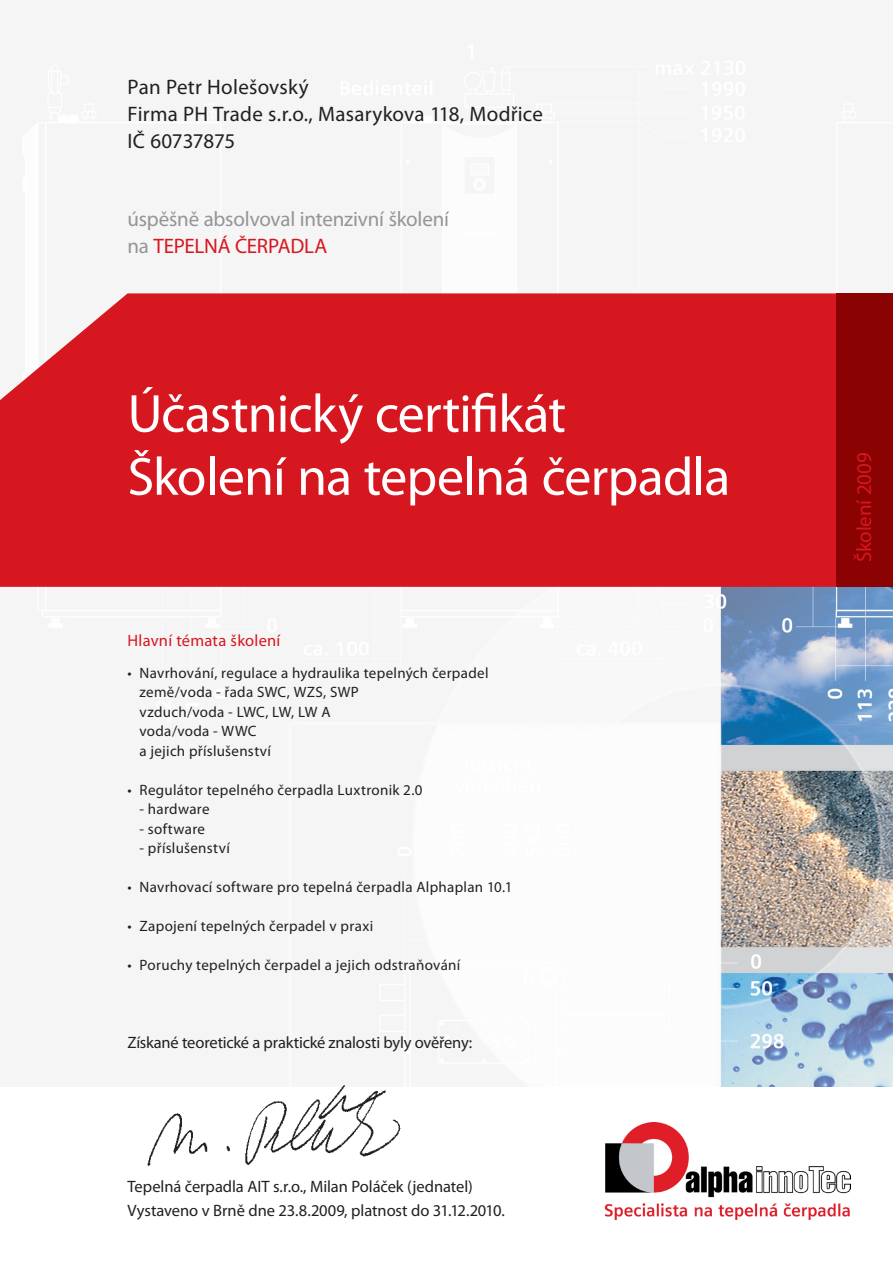
<style>
.page{position:relative;width:893px;height:1263px;background:#fff}
.page>*{position:absolute;margin:0;border:0;box-sizing:border-box;transform-origin:0 0}
.t1{font:54px/63px "Myriad Pro";letter-spacing:-.015em;color:#fff}
.t2{font:21px/27px "Myriad Pro";letter-spacing:.01em;color:#231f20}
.t3{font:21px/27px "Myriad Pro";letter-spacing:-.01em;color:#939598}
.t4{font:21px "Myriad Pro";letter-spacing:-.005em;color:#d7171f}
.t5{font:16.5px/24px "Myriad Pro";letter-spacing:-.01em;color:#231f20}
.t6{font:16.5px "Myriad Pro";letter-spacing:.015em;color:#d7171f}
.t7{font:15px/19.5px "Myriad Pro";letter-spacing:.02em;color:#231f20}
.s1{color:#d7171f}
</style>
<div class="page">
<img style="left:19px;top:43px;width:874px;height:1044px">
<img style="left:604px;top:1123px;width:247px;height:97px">
<img style="left:128px;top:1080px;width:301px;height:87px">
<div style="left:0;top:293px;width:836px;height:294px;background:#d7171f"></div>
<div style="left:836px;top:293px;width:57px;height:294px;background:#8b0202"></div>
<h2 class="t2" style="left:128px;top:74px;width:417px">Pan Petr Holešovský<br>Firma PH Trade s.r.o., Masarykova 118, Modřice<br>IČ 60737875</h2>
<h2 class="t3" style="left:128px;top:205px;width:323px">úspěšně absolvoval intenzivní školení na <span class="s1">TEPELNá ČERPADLA</span></h2>
<h1 class="t1" style="left:128px;top:381px;width:604px">Účastnický certifikát<br>Školení na tepelná čerpadla</h1>
<p class="t6" style="left:128px;top:630px;width:154px">Hlavní témata školení</p>
<p class="t7" style="left:140px;top:662px;width:351px;text-indent:-12px">• Navrhování, regulace a hydraulika tepelných čerpadel země/voda - řada SWC, WZS, SWP<br>vzduch/voda - LWC, LW, LW A<br>voda/voda - WWC<br>a jejich příslušenství</p>
<p class="t7" style="left:128px;top:779px;width:296px">• Regulátor tepelného čerpadla Luxtronik 2.0</p>
<p class="t7" style="left:140px;top:799px;width:71px">- hardware</p>
<p class="t7" style="left:140px;top:818px;width:67px">- software</p>
<p class="t7" style="left:140px;top:838px;width:92px">- příslušenství</p>
<p class="t7" style="left:128px;top:877px;width:386px">• Navrhovací software pro tepelná čerpadla Alphaplan 10.1</p>
<p class="t7" style="left:128px;top:916px;width:247px">• Zapojení tepelných čerpadel v praxi</p>
<p class="t7" style="left:128px;top:955px;width:334px">• Poruchy tepelných čerpadel a jejich odstraňování</p>
<p class="t5" style="left:128px;top:1030px;width:346px">Získané teoretické a praktické znalosti byly ověřeny:</p>
<p class="t5" style="left:128px;top:1174px;width:379px">Tepelná čerpadla AIT s.r.o., Milan Poláček (jednatel)<br>Vystaveno v Brně dne 23.8.2009, platnost do 31.12.2010.</p>
<h2 class="t4" style="left:851px;top:562px;width:111px;rotate:-90deg">Školení 2009</h2>
</div>
